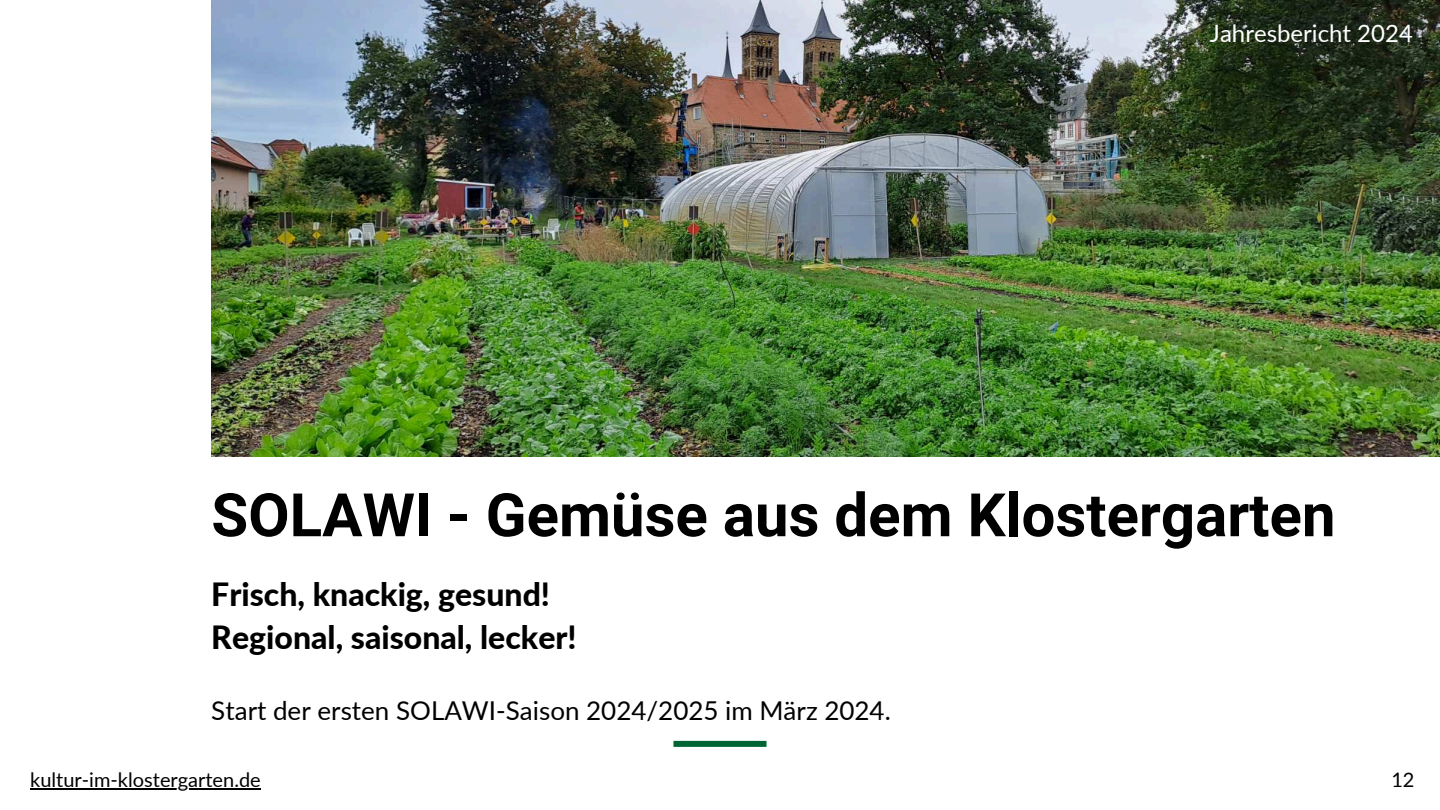
<style>
.page{position:relative;width:1440px;height:810px;background:#fff}
.page>*{position:absolute;margin:0;border:0;box-sizing:border-box;transform-origin:0 0}
.t1{font:700 60px "Roboto";color:#000}
.t2{font:800 32px/42.8px "Lato";color:#000}
.t3{font:26px "Lato";color:#000}
.t4{font:24px "Lato";color:#fff}
.t5{font:20px "Lato";color:#000}
</style>
<div class="page">
<img style="left:211px;top:0;width:1229px;height:456px">
<div style="left:673px;top:741px;width:94px;height:6px;background:#006434"></div>
<hr style="left:30px;top:789px;width:231px;height:1px;background:#000">
<p class="t4" style="left:1210px;top:16px;width:205px">Jahresbericht 2024</p>
<h1 class="t1" style="left:211px;top:473px;width:1126px">SOLAWI - Gemüse aus dem Klostergarten</h1>
<p class="t2" style="left:211px;top:572px;width:367px">Frisch, knackig, gesund!<br>Regional, saisonal, lecker!</p>
<p class="t3" style="left:211px;top:692px;width:681px">Start der ersten SOLAWI-Saison 2024/2025 im März 2024.</p>
<p class="t5" style="left:30px;top:765px;width:232px">kultur-im-klostergarten.de</p>
<p class="t5" style="left:1391px;top:765px;width:25px">12</p>
</div>
